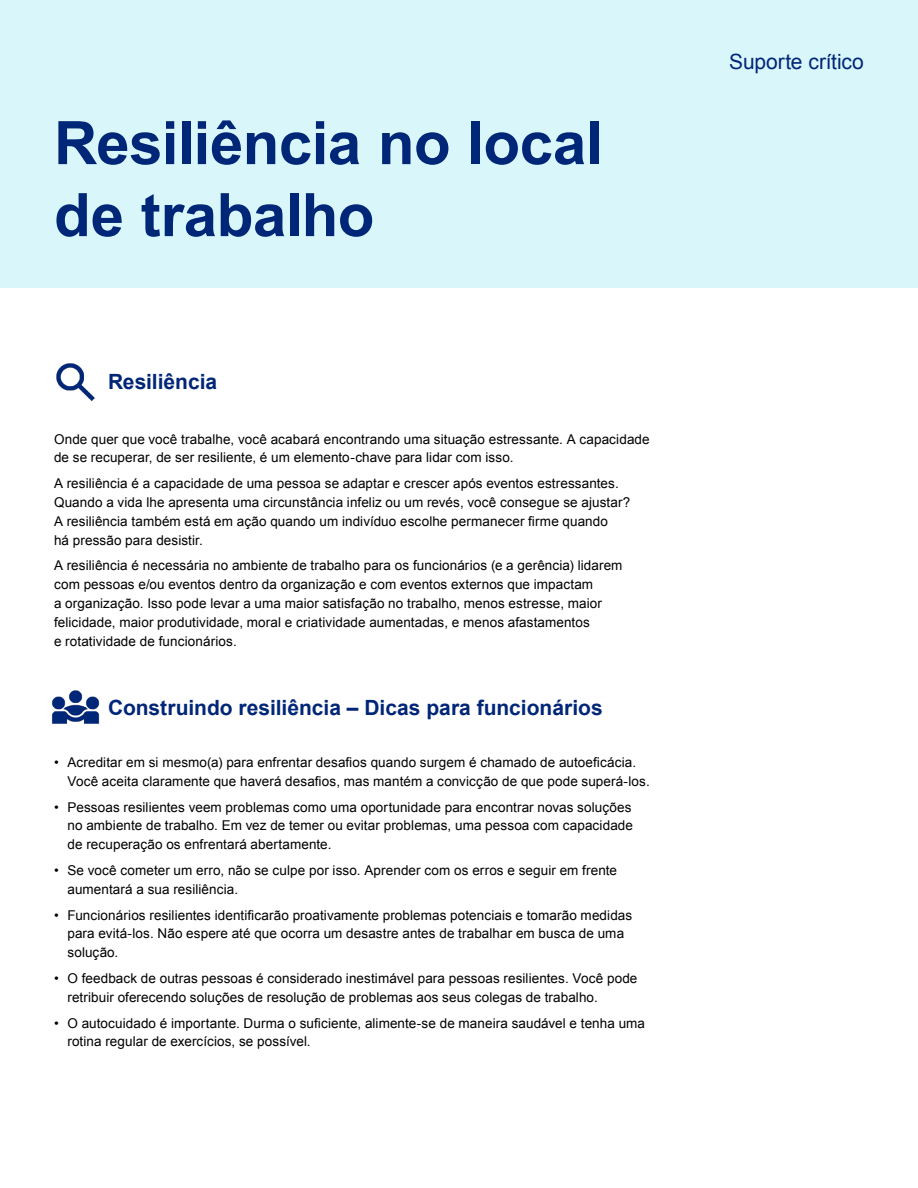
<style>
.page{position:relative;width:918px;height:1188px;background:#fff}
.page>*{position:absolute;margin:0;border:0;box-sizing:border-box;transform-origin:0 0}
.Headline{font:700 60px/72px "Arial";letter-spacing:-.01em;color:#002677}
.Subhead{font:700 21px "Arial";color:#002677}
.Product_label_-_Right_aligned{font:21px "Arial";letter-spacing:-.005em;color:#002677}
.Arial-Body{font:13.5px/18.9px "Arial";letter-spacing:.005em;color:#000}
</style>
<div class="page">
<div style="left:0;top:0;width:918px;height:287px;background:#d9f6fa"></div>
<img style="left:52px;top:690px;width:48px;height:34px">
<img style="left:56px;top:363px;width:39px;height:38px">
<p class="Headline" style="left:54px;top:109px;width:550px">Resiliência no local de trabalho</p>
<p class="Subhead" style="left:108px;top:368px;width:111px">Resiliência</p>
<p class="Arial-Body" style="left:54px;top:430px;width:597px">Onde quer que você trabalhe, você acabará encontrando uma situação estressante. A capacidade de se recuperar, de ser resiliente, é um elemento-chave para lidar com isso.</p>
<p class="Arial-Body" style="left:54px;top:474px;width:578px">A resiliência é a capacidade de uma pessoa se adaptar e crescer após eventos estressantes.<br>Quando a vida lhe apresenta uma circunstância infeliz ou um revés, você consegue se ajustar?<br>A resiliência também está em ação quando um indivíduo escolhe permanecer firme quando<br>há pressão para desistir.</p>
<p class="Arial-Body" style="left:54px;top:556px;width:570px">A resiliência é necessária no ambiente de trabalho para os funcionários (e a gerência) lidarem com pessoas e/ou eventos dentro da organização e com eventos externos que impactam<br>a organização. Isso pode levar a uma maior satisfação no trabalho, menos estresse, maior felicidade, maior produtividade, moral e criatividade aumentadas, e menos afastamentos<br>e rotatividade de funcionários.</p>
<p class="Subhead" style="left:108px;top:694px;width:496px">Construindo resiliência – Dicas para funcionários</p>
<p class="Arial-Body" style="left:68px;top:753px;width:584px;text-indent:-14px">• Acreditar em si mesmo(a) para enfrentar desafios quando surgem é chamado de autoeficácia.<br>Você aceita claramente que haverá desafios, mas mantém a convicção de que pode superá-los.</p>
<p class="Arial-Body" style="left:68px;top:798px;width:567px;text-align:justify;text-indent:-14px">• Pessoas resilientes veem problemas como uma oportunidade para encontrar novas soluções no ambiente de trabalho. Em vez de temer ou evitar problemas, uma pessoa com capacidade de recuperação os enfrentará abertamente.</p>
<p class="Arial-Body" style="left:68px;top:861px;width:551px;text-indent:-14px">• Se você cometer um erro, não se culpe por isso. Aprender com os erros e seguir em frente aumentará a sua resiliência.</p>
<p class="Arial-Body" style="left:68px;top:906px;width:566px;text-indent:-14px">• Funcionários resilientes identificarão proativamente problemas potenciais e tomarão medidas para evitá-los. Não espere até que ocorra um desastre antes de trabalhar em busca de uma solução.</p>
<p class="Arial-Body" style="left:68px;top:969px;width:571px;text-indent:-14px">• O feedback de outras pessoas é considerado inestimável para pessoas resilientes. Você pode retribuir oferecendo soluções de resolução de problemas aos seus colegas de trabalho.</p>
<p class="Arial-Body" style="left:68px;top:1014px;width:579px;text-indent:-14px">• O autocuidado é importante. Durma o suficiente, alimente-se de maneira saudável e tenha uma rotina regular de exercícios, se possível.</p>
<p class="Product_label_-_Right_aligned" style="left:729px;top:48px;width:136px">Suporte crítico</p>
</div>
